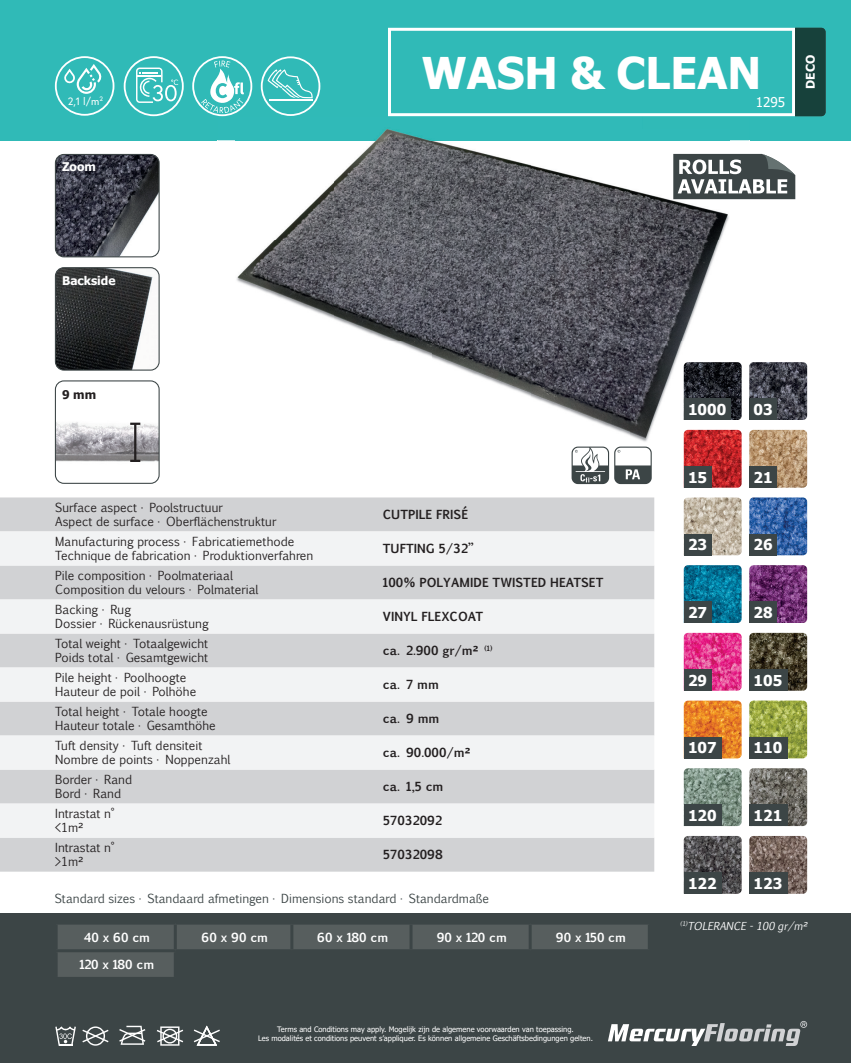
<style>
.page{position:relative;width:851px;height:1063px;background:#fff}
.page>*{position:absolute;margin:0;border:0;box-sizing:border-box;transform-origin:0 0}
.t1{font:700 43.65px "Tahoma";color:#fff}
.t2{font:700 15px "Tahoma";color:#fff}
.t3{font:13.5px "Tahoma";color:#fff}
.t4{font:12px/14.4px "Euphemia UCAS";color:#231f20}
.t5{font:700 12px "Euphemia UCAS";color:#231f20}
.t6{font:12px "Euphemia UCAS";color:#3c4546}
.t7{font:700 12px "Euphemia UCAS";color:#fff}
.t8{font:700 12px "Tahoma";color:#fff}
.t9{font:700 12px "Tahoma";color:#231f20}
.t10{font:10.65px "Europa";color:#fff}
.t11{font:italic 10.5px "Euphemia UCAS";color:#fff}
.t12{font:7.5px/9px "Tahoma";color:#fff;text-align:center}
</style>
<div class="page">
<div style="left:0;top:913px;width:850px;height:150px;background:#3c4546"></div>
<div style="left:0;top:0;width:850px;height:140px;background:#30bab7"></div>
<img style="left:218px;top:140px;width:17px;height:1px">
<img style="left:729px;top:140px;width:20px;height:60px">
<img style="left:729px;top:364px;width:13px;height:100px">
<img style="left:219px;top:116px;width:530px;height:14px">
<img style="left:235px;top:130px;width:494px;height:312px">
<div style="left:0;top:497px;width:654px;height:375px;background:#d1d2d4"></div>
<svg style="left:0;top:531px;width:654px;height:307px;fill:#f2f3f4"></svg>
<svg style="left:58px;top:925px;width:589px;height:52px"></svg>
<hr style="left:174px;top:925px;width:3px;height:24px;background:#3c4546">
<hr style="left:290px;top:925px;width:3px;height:24px;background:#3c4546">
<hr style="left:409px;top:925px;width:3px;height:24px;background:#3c4546">
<hr style="left:528px;top:925px;width:3px;height:24px;background:#3c4546">
<hr style="left:55px;top:949px;width:120px;height:3px;background:#3c4546">
<hr style="left:175px;top:949px;width:117px;height:3px;background:#3c4546">
<hr style="left:174px;top:952px;width:3px;height:25px;background:#3c4546">
<hr style="left:292px;top:949px;width:119px;height:3px;background:#3c4546">
<hr style="left:290px;top:952px;width:3px;height:25px;background:#3c4546">
<hr style="left:411px;top:949px;width:119px;height:3px;background:#3c4546">
<hr style="left:409px;top:952px;width:3px;height:25px;background:#3c4546">
<hr style="left:530px;top:949px;width:120px;height:3px;background:#3c4546">
<hr style="left:528px;top:952px;width:3px;height:25px;background:#3c4546">
<img style="left:683px;top:497px;width:58px;height:58px">
<div style="left:683px;top:534px;width:28px;height:21px;background:#3c4546"></div>
<img style="left:683px;top:362px;width:58px;height:58px">
<div style="left:683px;top:398px;width:47px;height:22px;background:#3c4546"></div>
<img style="left:683px;top:565px;width:58px;height:58px">
<div style="left:683px;top:601px;width:28px;height:22px;background:#3c4546"></div>
<img style="left:683px;top:430px;width:58px;height:58px">
<div style="left:683px;top:466px;width:28px;height:22px;background:#3c4546"></div>
<img style="left:683px;top:633px;width:58px;height:58px">
<div style="left:683px;top:669px;width:28px;height:22px;background:#3c4546"></div>
<img style="left:683px;top:701px;width:58px;height:57px">
<div style="left:683px;top:737px;width:38px;height:21px;background:#3c4546"></div>
<img style="left:683px;top:768px;width:58px;height:58px">
<div style="left:683px;top:804px;width:38px;height:22px;background:#3c4546"></div>
<img style="left:683px;top:836px;width:58px;height:58px">
<div style="left:683px;top:872px;width:38px;height:22px;background:#3c4546"></div>
<img style="left:749px;top:565px;width:58px;height:58px">
<div style="left:749px;top:601px;width:28px;height:22px;background:#3c4546"></div>
<img style="left:749px;top:430px;width:58px;height:58px">
<div style="left:749px;top:466px;width:28px;height:22px;background:#3c4546"></div>
<img style="left:749px;top:633px;width:58px;height:58px">
<div style="left:749px;top:669px;width:38px;height:22px;background:#3c4546"></div>
<img style="left:749px;top:701px;width:58px;height:57px">
<div style="left:749px;top:737px;width:38px;height:21px;background:#3c4546"></div>
<img style="left:749px;top:768px;width:58px;height:58px">
<div style="left:749px;top:804px;width:38px;height:22px;background:#3c4546"></div>
<img style="left:749px;top:836px;width:58px;height:58px">
<div style="left:749px;top:872px;width:38px;height:22px;background:#3c4546"></div>
<img style="left:749px;top:497px;width:58px;height:58px">
<div style="left:749px;top:534px;width:28px;height:21px;background:#3c4546"></div>
<img style="left:749px;top:362px;width:58px;height:58px">
<div style="left:749px;top:398px;width:28px;height:22px;background:#3c4546"></div>
<img style="left:55px;top:268px;width:103px;height:101px">
<div style="left:55px;top:267px;width:105px;height:104px;border:1px solid #3c4546;border-radius:9px"></div>
<img style="left:55px;top:154px;width:104px;height:103px">
<div style="left:55px;top:154px;width:105px;height:103px;border:1px solid #3c4546;border-radius:9px"></div>
<img style="left:55px;top:382px;width:103px;height:101px">
<div style="left:55px;top:380px;width:105px;height:104px;border:1px solid #3c4546;border-radius:9px"></div>
<hr style="left:134px;top:424px;width:2px;height:37px;background:#231f20">
<svg style="left:130px;top:423px;width:10px;height:2px"></svg>
<svg style="left:130px;top:460px;width:10px;height:2px"></svg>
<svg style="left:608px;top:1021px;width:199px;height:25px"></svg>
<svg style="left:388px;top:28px;width:437px;height:88px"></svg>
<svg style="left:55px;top:1026px;width:21px;height:20px"></svg>
<svg style="left:82px;top:1026px;width:26px;height:20px"></svg>
<svg style="left:119px;top:1026px;width:26px;height:19px"></svg>
<svg style="left:157px;top:1026px;width:26px;height:20px"></svg>
<svg style="left:194px;top:1026px;width:26px;height:20px"></svg>
<svg style="left:124px;top:56px;width:60px;height:60px"></svg>
<svg style="left:673px;top:154px;width:122px;height:45px"></svg>
<svg style="left:192px;top:56px;width:60px;height:60px"></svg>
<svg style="left:55px;top:56px;width:59px;height:60px"></svg>
<svg style="left:261px;top:56px;width:59px;height:60px"></svg>
<p class="t10" style="left:68px;top:95px;width:37px">2,1 l/m²</p>
<p class="t8" style="left:62px;top:158px;width:35px">Zoom</p>
<p class="t8" style="left:62px;top:272px;width:55px">Backside</p>
<h1 class="t1" style="left:422px;top:42px;width:340px">WASH &amp; CLEAN</h1>
<p class="t3" style="left:755px;top:93px;width:31px">1295</p>
<p class="t8" style="left:802px;top:89px;width:35px;rotate:-90deg">DECO</p>
<p class="t9" style="left:62px;top:386px;width:36px">9 mm</p>
<p class="t4" style="left:55px;top:500px;width:222px">Surface aspect · Poolstructuur<br>Aspect de surface · Oberflächenstruktur</p>
<p class="t5" style="left:383px;top:505px;width:87px">CUTPILE FRISÉ</p>
<p class="t4" style="left:55px;top:534px;width:259px">Manufacturing process · Fabricatiemethode<br>Technique de fabrication · Produktionverfahren</p>
<p class="t5" style="left:383px;top:540px;width:92px">TUFTING 5/32”</p>
<p class="t4" style="left:55px;top:568px;width:205px">Pile composition · Poolmateriaal<br>Composition du velours · Polmaterial</p>
<p class="t5" style="left:383px;top:574px;width:222px">100% POLYAMIDE TWISTED HEATSET</p>
<p class="t4" style="left:55px;top:602px;width:155px">Backing · Rug<br>Dossier · Rückenausrüstung</p>
<p class="t5" style="left:383px;top:608px;width:102px">VINYL FLEXCOAT</p>
<p class="t4" style="left:55px;top:636px;width:154px">Total weight · Totaalgewicht<br>Poids total · Gesamtgewicht</p>
<p class="t5" style="left:383px;top:642px;width:111px">ca. 2.900 gr/m² <sup>(1)</sup></p>
<p class="t4" style="left:55px;top:670px;width:142px">Pile height · Poolhoogte<br>Hauteur de poil · Polhöhe</p>
<p class="t5" style="left:383px;top:676px;width:57px">ca. 7 mm</p>
<p class="t4" style="left:55px;top:704px;width:162px">Total height · Totale hoogte<br>Hauteur totale · Gesamthöhe</p>
<p class="t5" style="left:383px;top:710px;width:58px">ca. 9 mm</p>
<p class="t4" style="left:55px;top:738px;width:177px">Tuft density · Tuft densiteit<br>Nombre de points · Noppenzahl</p>
<p class="t5" style="left:383px;top:744px;width:89px">ca. 90.000/m²</p>
<p class="t4" style="left:55px;top:772px;width:78px">Border · Rand<br>Bord · Rand</p>
<p class="t5" style="left:383px;top:778px;width:62px">ca. 1,5 cm</p>
<p class="t4" style="left:55px;top:806px;width:61px">Intrastat n° &lt;1m²</p>
<p class="t5" style="left:383px;top:812px;width:60px">57032092</p>
<p class="t4" style="left:55px;top:840px;width:61px">Intrastat n° &gt;1m²</p>
<p class="t5" style="left:383px;top:846px;width:61px">57032098</p>
<p class="t6" style="left:55px;top:890px;width:436px">Standard sizes · Standaard afmetingen · Dimensions standard · Standardmaße</p>
<p class="t2" style="left:688px;top:399px;width:40px">1000</p>
<p class="t2" style="left:753px;top:399px;width:21px">03</p>
<p class="t2" style="left:688px;top:467px;width:21px">15</p>
<p class="t2" style="left:753px;top:467px;width:21px">21</p>
<p class="t2" style="left:688px;top:534px;width:21px">23</p>
<p class="t2" style="left:753px;top:534px;width:21px">26</p>
<p class="t2" style="left:688px;top:602px;width:21px">27</p>
<p class="t2" style="left:753px;top:602px;width:21px">28</p>
<p class="t2" style="left:688px;top:670px;width:21px">29</p>
<p class="t2" style="left:753px;top:670px;width:30px">105</p>
<p class="t2" style="left:688px;top:737px;width:30px">107</p>
<p class="t2" style="left:753px;top:737px;width:30px">110</p>
<p class="t2" style="left:688px;top:805px;width:30px">120</p>
<p class="t2" style="left:753px;top:805px;width:30px">121</p>
<p class="t2" style="left:688px;top:873px;width:30px">122</p>
<p class="t2" style="left:753px;top:873px;width:30px">123</p>
<p class="t7" style="left:84px;top:928px;width:68px">40 x 60 cm</p>
<p class="t7" style="left:201px;top:928px;width:68px">60 x 90 cm</p>
<p class="t7" style="left:317px;top:928px;width:72px">60 x 180 cm</p>
<p class="t7" style="left:436px;top:928px;width:72px">90 x 120 cm</p>
<p class="t7" style="left:556px;top:928px;width:72px">90 x 150 cm</p>
<p class="t7" style="left:80px;top:956px;width:76px">120 x 180 cm</p>
<p class="t12" style="left:258px;top:1025px;width:336px">Terms and Conditions may apply. Mogelijk zijn de algemene voorwaarden van toepassing.<br>Les modalités et conditions peuvent s’appliquer. Es können allgemeine Geschäftsbedingungen gelten.</p>
<p class="t11" style="left:680px;top:918px;width:128px"><sup>(1)</sup>TOLERANCE - 100 gr/m²</p>
</div>
